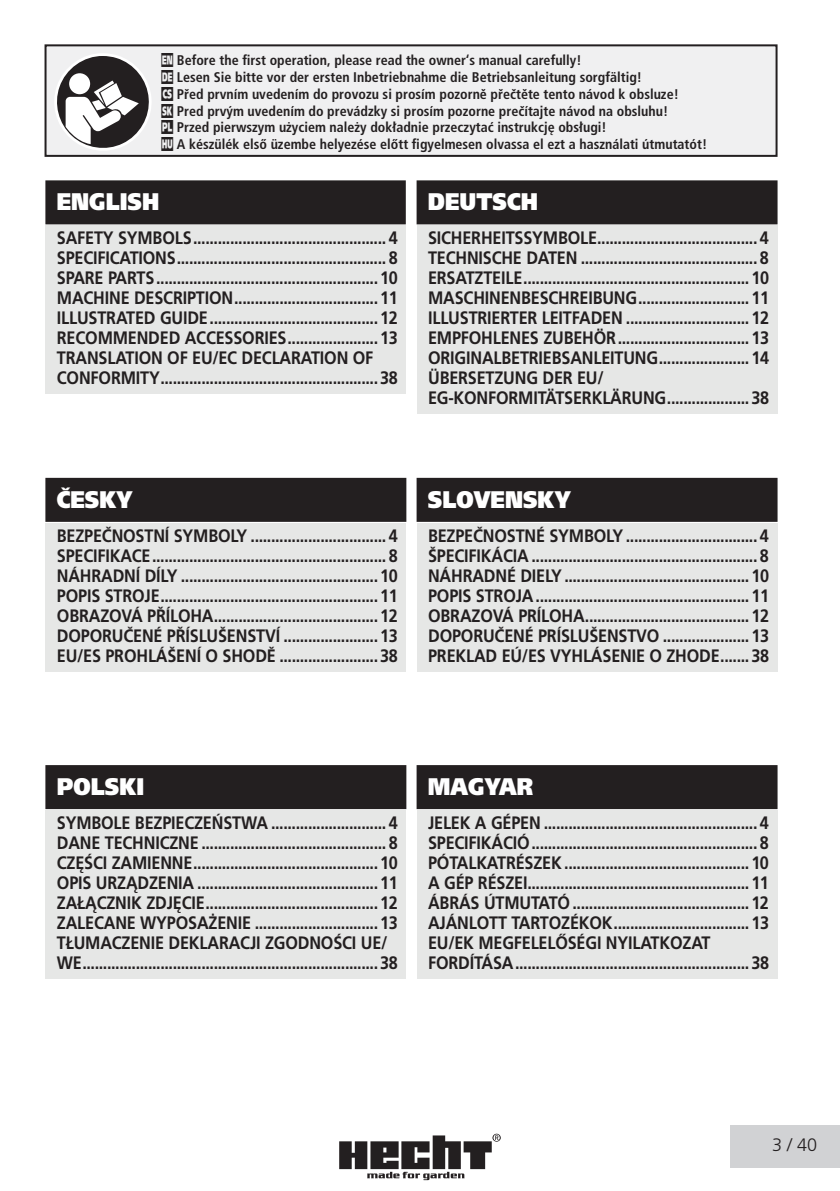
<style>
.page{position:relative;width:840px;height:1191px;background:#fff}
.page>*{position:absolute;margin:0;border:0;box-sizing:border-box;transform-origin:0 0}
.t1{font:900 24px "Frutiger CE Ultra";color:#fff;scale:.88 1}
.t2{font:700 18px/20px "Frutiger CE";letter-spacing:-.01em;color:#231f20;scale:.9 1}
.t3{font:18px "Frutiger CE Light";color:#231f20}
.t4{font:700 condensed 14px/16.8px "Frutiger CE";color:#231f20}
.s1{font-family:"jazykove mutace";font-weight:400;font-stretch:normal}
</style>
<div class="page">
<svg style="left:339px;top:1133px;width:162px;height:48px"></svg>
<div style="left:730px;top:1125px;width:109px;height:43px;background:#d1d2d4"></div>
<div style="left:45px;top:180px;width:360px;height:44px;background:#231f20"></div>
<div style="left:45px;top:225px;width:360px;height:29px;background:#e6e7e6"></div>
<div style="left:45px;top:245px;width:360px;height:29px;background:#e6e7e6"></div>
<div style="left:45px;top:265px;width:360px;height:29px;background:#e6e7e6"></div>
<div style="left:45px;top:285px;width:360px;height:29px;background:#e6e7e6"></div>
<div style="left:45px;top:305px;width:360px;height:29px;background:#e6e7e6"></div>
<div style="left:45px;top:325px;width:360px;height:29px;background:#e6e7e6"></div>
<div style="left:45px;top:345px;width:360px;height:49px;background:#e6e7e6"></div>
<div style="left:416px;top:180px;width:361px;height:44px;background:#231f20"></div>
<div style="left:416px;top:225px;width:361px;height:29px;background:#e6e7e6"></div>
<div style="left:416px;top:245px;width:361px;height:29px;background:#e6e7e6"></div>
<div style="left:416px;top:265px;width:361px;height:29px;background:#e6e7e6"></div>
<div style="left:416px;top:285px;width:361px;height:29px;background:#e6e7e6"></div>
<div style="left:416px;top:305px;width:361px;height:29px;background:#e6e7e6"></div>
<div style="left:416px;top:325px;width:361px;height:29px;background:#e6e7e6"></div>
<div style="left:416px;top:345px;width:361px;height:29px;background:#e6e7e6"></div>
<div style="left:416px;top:365px;width:361px;height:49px;background:#e6e7e6"></div>
<div style="left:45px;top:478px;width:361px;height:44px;background:#231f20"></div>
<div style="left:45px;top:523px;width:361px;height:28px;background:#e6e7e6"></div>
<div style="left:45px;top:543px;width:361px;height:28px;background:#e6e7e6"></div>
<div style="left:45px;top:563px;width:361px;height:28px;background:#e6e7e6"></div>
<div style="left:45px;top:583px;width:361px;height:28px;background:#e6e7e6"></div>
<div style="left:45px;top:603px;width:361px;height:28px;background:#e6e7e6"></div>
<div style="left:45px;top:623px;width:361px;height:28px;background:#e6e7e6"></div>
<div style="left:45px;top:643px;width:361px;height:28px;background:#e6e7e6"></div>
<div style="left:416px;top:478px;width:361px;height:44px;background:#231f20"></div>
<div style="left:416px;top:523px;width:361px;height:28px;background:#e6e7e6"></div>
<div style="left:416px;top:543px;width:361px;height:28px;background:#e6e7e6"></div>
<div style="left:416px;top:563px;width:361px;height:28px;background:#e6e7e6"></div>
<div style="left:416px;top:583px;width:361px;height:28px;background:#e6e7e6"></div>
<div style="left:416px;top:603px;width:361px;height:28px;background:#e6e7e6"></div>
<div style="left:416px;top:623px;width:361px;height:28px;background:#e6e7e6"></div>
<div style="left:416px;top:643px;width:361px;height:28px;background:#e6e7e6"></div>
<div style="left:45px;top:765px;width:361px;height:44px;background:#231f20"></div>
<div style="left:45px;top:810px;width:361px;height:28px;background:#e6e7e6"></div>
<div style="left:45px;top:830px;width:361px;height:28px;background:#e6e7e6"></div>
<div style="left:45px;top:850px;width:361px;height:28px;background:#e6e7e6"></div>
<div style="left:45px;top:870px;width:361px;height:28px;background:#e6e7e6"></div>
<div style="left:45px;top:890px;width:361px;height:28px;background:#e6e7e6"></div>
<div style="left:45px;top:910px;width:361px;height:28px;background:#e6e7e6"></div>
<div style="left:45px;top:930px;width:361px;height:48px;background:#e6e7e6"></div>
<div style="left:416px;top:765px;width:361px;height:44px;background:#231f20"></div>
<div style="left:416px;top:810px;width:361px;height:28px;background:#e6e7e6"></div>
<div style="left:416px;top:830px;width:361px;height:28px;background:#e6e7e6"></div>
<div style="left:416px;top:850px;width:361px;height:28px;background:#e6e7e6"></div>
<div style="left:416px;top:870px;width:361px;height:28px;background:#e6e7e6"></div>
<div style="left:416px;top:890px;width:361px;height:28px;background:#e6e7e6"></div>
<div style="left:416px;top:910px;width:361px;height:28px;background:#e6e7e6"></div>
<div style="left:416px;top:930px;width:361px;height:48px;background:#e6e7e6"></div>
<div style="left:45px;top:45px;width:731px;height:111px;background:#f0f0f1"></div>
<div style="left:44px;top:44px;width:733px;height:113px;border:2px solid #231f20"></div>
<svg style="left:54px;top:53px;width:97px;height:97px"></svg>
<p class="t4" style="left:161px;top:52px;width:547px"><span class="s1">f</span> Before the first operation, please read the owner‘s manual carefully!<br><span class="s1">d</span> Lesen Sie bitte vor der ersten Inbetriebnahme die Betriebsanleitung sorgfältig!<br><span class="s1">b</span> Před prvním uvedením do provozu si prosím pozorně přečtěte tento návod k obsluze!<br><span class="s1">l</span> Pred prvým uvedením do prevádzky si prosím pozorne prečítajte návod na obsluhu!<br><span class="s1">j</span> Przed pierwszym użyciem należy dokładnie przeczytać instrukcję obsługi!<br><span class="s1">h</span> A készülék első üzembe helyezése előtt figyelmesen olvassa el ezt a használati útmutatót!</p>
<h1 class="t1" style="left:57px;top:188px;width:118px">ENGLISH</h1>
<p class="t2" style="left:57px;top:228px;width:380px">SAFETY SYMBOLS............................................... 4<br>SPECIFICATIONS................................................... 8<br>SPARE PARTS......................................................10<br>MACHINE DESCRIPTION...................................11<br>ILLUSTRATED GUIDE.........................................12<br>RECOMMENDED ACCESSORIES......................13<br>TRANSLATION OF EU/EC DECLARATION OF CONFORMITY.....................................................38</p>
<h1 class="t1" style="left:427px;top:188px;width:126px">DEUTSCH</h1>
<p class="t2" style="left:428px;top:228px;width:380px">SICHERHEITSSYMBOLE....................................... 4<br>TECHNISCHE DATEN ........................................... 8<br>ERSATZTEILE.......................................................10<br>MASCHINENBESCHREIBUNG...........................11<br>ILLUSTRIERTER LEITFADEN ..............................12<br>EMPFOHLENES ZUBEHÖR................................13<br>ORIGINALBETRIEBSANLEITUNG......................14<br>ÜBERSETZUNG DER EU/ EG-KONFORMITÄTSERKLÄRUNG....................38</p>
<h1 class="t1" style="left:57px;top:485px;width:88px">ČESKY</h1>
<p class="t2" style="left:57px;top:525px;width:380px;text-align:justify">BEZPEČNOSTNÍ SYMBOLY ................................. 4<br>SPECIFIKACE......................................................... 8<br>NÁHRADNÍ DÍLY ................................................10<br>POPIS STROJE.....................................................11<br>OBRAZOVÁ PŘÍLOHA........................................12<br>DOPORUČENÉ PŘÍSLUŠENSTVÍ .......................13<br>EU/ES PROHLÁŠENÍ O SHODĚ ........................38</p>
<h1 class="t1" style="left:427px;top:485px;width:164px">SLOVENSKY</h1>
<p class="t2" style="left:428px;top:525px;width:380px;text-align:justify">BEZPEČNOSTNÉ SYMBOLY ................................ 4<br>ŠPECIFIKÁCIA ....................................................... 8<br>NÁHRADNÉ DIELY .............................................10<br>POPIS STROJA....................................................11<br>OBRAZOVÁ PRÍLOHA........................................12<br>DOPORUČENÉ PRÍSLUŠENSTVO .....................13<br>PREKLAD EÚ/ES VYHLÁSENIE O ZHODE.......38</p>
<h1 class="t1" style="left:57px;top:773px;width:101px">POLSKI</h1>
<p class="t2" style="left:57px;top:813px;width:380px">SYMBOLE BEZPIECZEŃSTWA ............................ 4<br>DANE TECHNICZNE ............................................. 8<br>CZĘŚCI ZAMIENNE.............................................10<br>OPIS URZĄDZENIA ............................................11<br>ZAŁĄCZNIK ZDJĘCIE..........................................12<br>ZALECANE WYPOSAŻENIE ..............................13<br>TŁUMACZENIE DEKLARACJI ZGODNOŚCI UE/ WE........................................................................38</p>
<h1 class="t1" style="left:427px;top:773px;width:121px">MAGYAR</h1>
<p class="t2" style="left:428px;top:813px;width:380px">JELEK A GÉPEN .................................................... 4<br>SPECIFIKÁCIÓ....................................................... 8<br>PÓTALKATRÉSZEK .............................................10<br>A GÉP RÉSZEI......................................................11<br>ÁBRÁS ÚTMUTATÓ ...........................................12<br>AJÁNLOTT TARTOZÉKOK.................................13<br>EU/EK MEGFELELŐSÉGI NYILATKOZAT FORDÍTÁSA.........................................................38</p>
<p class="t3" style="left:771px;top:1134px;width:47px">3 / 40</p>
</div>
